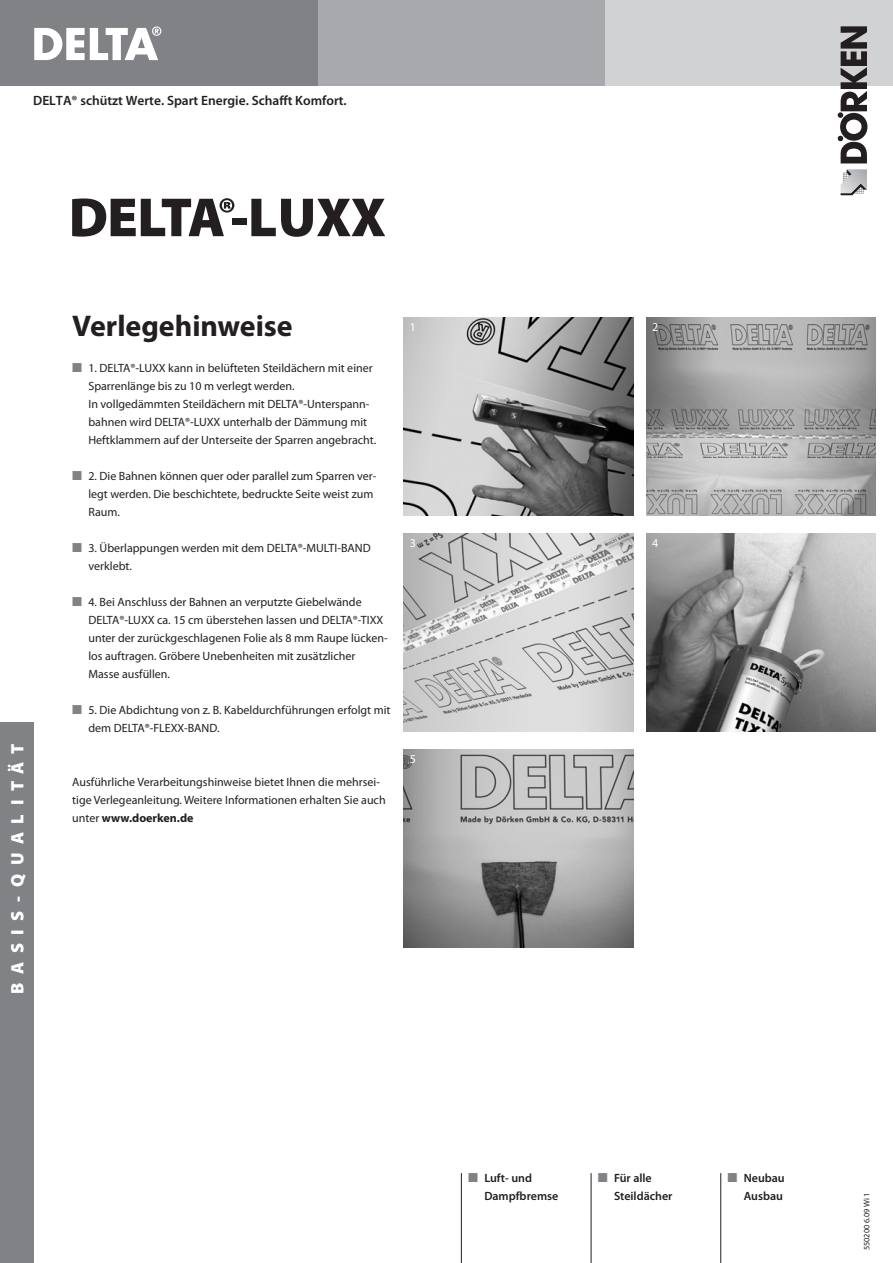
<style>
.page{position:relative;width:893px;height:1263px;background:#fff}
.page>*{position:absolute;margin:0;border:0;box-sizing:border-box;transform-origin:0 0}
.t1{font:900 55.5px "Delta Myriad Pro";letter-spacing:-.035em;color:#231f20}
.t2{font:700 30px "Myriad Pro Doerken";color:#231f20}
.t3{font:900 18px "Myriad Pro Doerken";letter-spacing:.48em;color:#fff}
.t4{font:600 13.5px "Myriad Pro Doerken";color:#231f20}
.t5{font:12px/18px "Myriad Pro Doerken";color:#231f20}
.t6{font:600 12px/18px "Myriad Pro Doerken";color:#231f20}
.t7{font:12px "Myriad Pro Doerken";color:#fff}
.t8{font:8.25px "Myriad Pro Doerken";color:#231f20}
.s1{font-family:"Myriad Pro Doerken"}
.s2{font-weight:600;color:#808285}
.s3{font-weight:700}
.s4{color:#808285}
</style>
<div class="page">
<hr style="left:461px;top:1173px;width:1px;height:90px;background:#231f20">
<hr style="left:591px;top:1173px;width:1px;height:90px;background:#231f20">
<hr style="left:720px;top:1173px;width:1px;height:90px;background:#231f20">
<div style="left:0;top:0;width:319px;height:85px;background:#808285"></div>
<div style="left:319px;top:0;width:287px;height:85px;background:#a8a9ad"></div>
<div style="left:606px;top:0;width:287px;height:85px;background:#d1d2d4"></div>
<img style="left:404px;top:318px;width:230px;height:198px">
<img style="left:404px;top:534px;width:230px;height:198px">
<img style="left:404px;top:750px;width:230px;height:198px">
<img style="left:646px;top:318px;width:230px;height:198px">
<img style="left:646px;top:534px;width:230px;height:198px">
<div style="left:0;top:723px;width:34px;height:540px;background:#808285"></div>
<svg style="left:838px;top:26px;width:29px;height:137px"></svg>
<svg style="left:841px;top:169px;width:26px;height:26px"></svg>
<svg style="left:34px;top:26px;width:127px;height:34px"></svg>
<p class="t4" style="left:33px;top:95px;width:315px">DELTA® schützt Werte. Spart Energie. Schafft Komfort.</p>
<h3 class="t3" style="left:10px;top:994px;width:252px;rotate:-90deg">BASIS-QUALITÄT</h3>
<h1 class="t1" style="left:69px;top:196px;width:318px">DELTA®-L<span class="s1">UXX</span></h1>
<h2 class="t2" style="left:72px;top:314px;width:222px">Verlegehinweise</h2>
<p class="t5" style="left:88px;top:360px;width:289px;text-indent:-16px"><span class="s2">■</span> 1. DELTA®-LUXX kann in belüfteten Steildächern mit einer Sparrenlänge bis zu 10 m verlegt werden.<br>In vollgedämmten Steildächern mit DELTA®-Unter spann&shy;bahnen wird DELTA®-LUXX unterhalb der Dämmung mit Heftklammern auf der Unterseite der Sparren angebracht.</p>
<p class="t5" style="left:88px;top:468px;width:290px;text-indent:-16px"><span class="s2">■</span> 2. Die Bahnen können quer oder parallel zum Sparren ver&shy;legt werden. Die beschichtete, bedruck te Seite weist zum<br>Raum.</p>
<p class="t5" style="left:88px;top:540px;width:284px;text-indent:-16px"><span class="s2">■</span> 3. Überlappungen werden mit dem DELTA®-MULTI-BAND verklebt.</p>
<p class="t5" style="left:88px;top:594px;width:301px;text-indent:-16px"><span class="s2">■</span> 4. Bei Anschluss der Bahnen an verputzte Giebel wände DELTA®-LUXX ca. 15 cm überstehen lassen und DELTA®-TIXX unter der zurückgeschlagenen Folie als 8 mm Raupe lücken&shy;los auftragen. Gröbere Unebenheiten mit zusätzlicher Masse ausfüllen.</p>
<p class="t5" style="left:88px;top:702px;width:304px;text-indent:-16px"><span class="s2">■</span> 5. Die Abdichtung von z. B. Kabeldurchführungen erfolgt mit dem DELTA®-FLEXX-BAND.</p>
<p class="t5" style="left:72px;top:774px;width:315px">Ausführliche Verarbeitungshinweise bietet Ihnen die mehrsei&shy;tige Verlegeanleitung. Weitere Informationen erhalten Sie auch unter <span class="s3">www.doerken.de</span></p>
<p class="t7" style="left:410px;top:323px;width:8px">1</p>
<p class="t7" style="left:410px;top:539px;width:8px">3</p>
<p class="t7" style="left:410px;top:755px;width:8px">5</p>
<p class="t7" style="left:652px;top:323px;width:8px">2</p>
<p class="t7" style="left:652px;top:539px;width:8px">4</p>
<p class="t6" style="left:484px;top:1170px;width:76px;text-indent:-16px"><span class="s4">■</span> Luft- und<br>Dampfbremse</p>
<p class="t6" style="left:614px;top:1170px;width:60px;text-indent:-16px"><span class="s4">■</span> Für alle<br>Steildächer</p>
<p class="t6" style="left:728px;top:1170px;width:59px;text-align:right"><span class="s4">■</span> Neubau<br>Ausbau</p>
<p class="t8" style="left:863px;top:1250px;width:59px;rotate:-90deg">550200 6.09 Wi 1</p>
</div>
